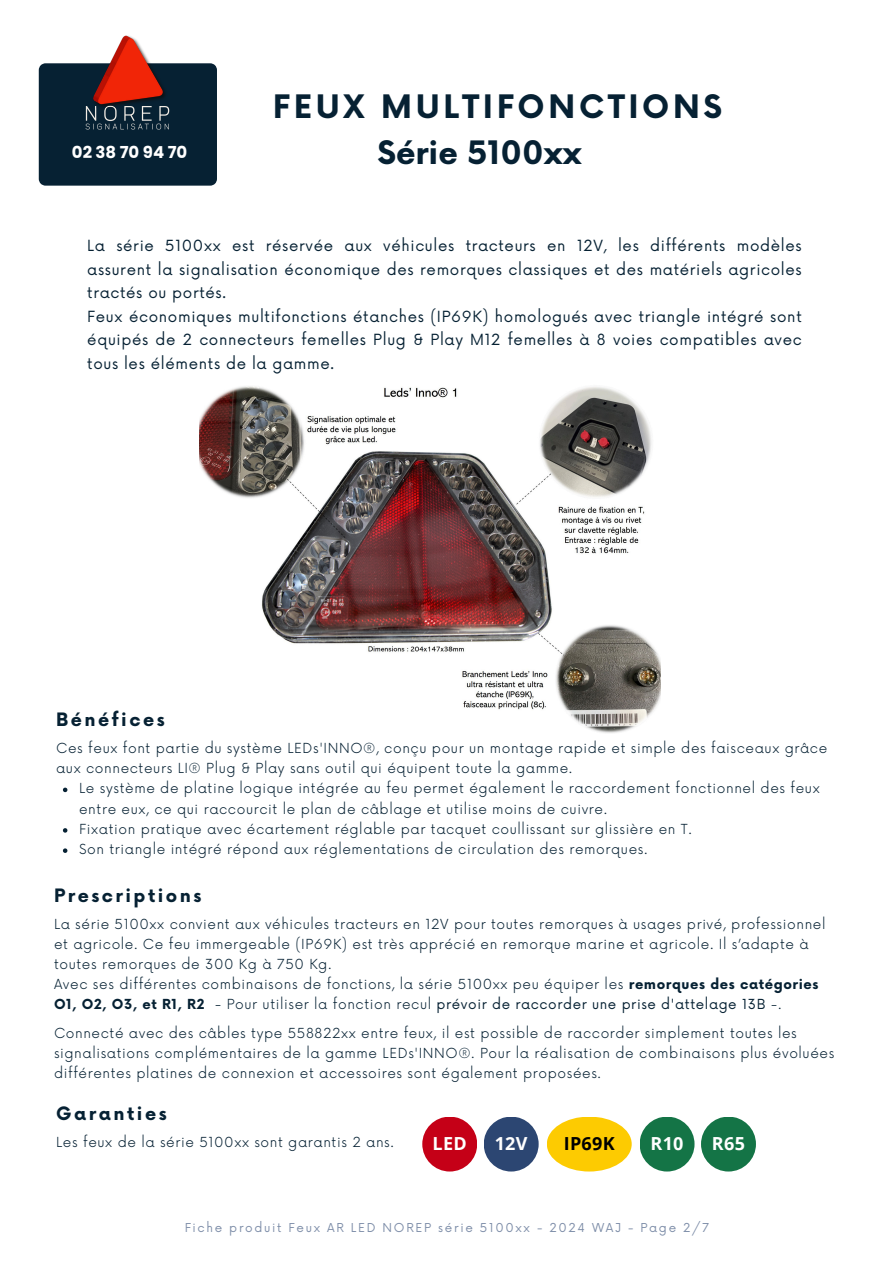
<style>
.page{position:relative;width:894px;height:1264px;background:#fff}
.page>*{position:absolute;margin:0;border:0;box-sizing:border-box;transform-origin:0 0}
.t1{font:700 31.5px "Now";letter-spacing:.115em;color:#062133}
.t2{font:700 31.5px "Now";color:#062133}
.t3{font:700 18px "Now";letter-spacing:.14em;color:#062133}
.t4{font:700 18px "Open Sans";letter-spacing:.015em;color:#fff}
.t5{font:700 18px "Open Sans";letter-spacing:.015em;color:#000}
.t6{font:700 16.5px "Poppins";color:#fff}
.t7{font:15px/23.7px "Now";letter-spacing:.045em;color:#062133}
.t8{font:300 13.5px/20px "Now";letter-spacing:.045em;color:#062133}
.t9{font:12px "Now";letter-spacing:.14em;color:#2c4672}
.s1{font-weight:700}
.s2{font-weight:400}
</style>
<div class="page">
<svg style="left:63px;top:787px;width:4px;height:5px"></svg>
<svg style="left:63px;top:828px;width:4px;height:4px"></svg>
<svg style="left:63px;top:848px;width:4px;height:5px"></svg>
<div style="left:39px;top:63px;width:178px;height:123px;background:#062133"></div>
<img style="left:82px;top:35px;width:91px;height:96px">
<img style="left:199px;top:386px;width:461px;height:347px">
<div style="left:422px;top:1116px;width:55px;height:55px;background:#c50017;border-radius:50%"></div>
<div style="left:483px;top:1116px;width:55px;height:55px;background:#2c4672;border-radius:50%"></div>
<div style="left:546px;top:1116px;width:85px;height:55px;background:#fdcb01;border-radius:50%"></div>
<div style="left:639px;top:1116px;width:55px;height:55px;background:#147446;border-radius:50%"></div>
<div style="left:700px;top:1116px;width:55px;height:55px;background:#147446;border-radius:50%"></div>
<h4 class="t6" style="left:72px;top:141px;width:117px">02 38 70 94 70</h4>
<p class="t1" style="left:273px;top:90px;width:450px">FEUX MULTIFONCTIONS</p>
<p class="t2" style="left:377px;top:136px;width:206px">Série 5100xx</p>
<h2 class="t7" style="left:87px;top:234px;width:715px">La série 5100xx est réservée aux véhicules tracteurs en 12V, les différents modèles assurent la signalisation économique des remorques classiques et des matériels agricoles tractés ou portés.<br>Feux économiques multifonctions étanches (IP69K) homologués avec triangle intégré sont équipés de 2 connecteurs femelles Plug &amp; Play M12 femelles à 8 voies compatibles avec tous les éléments de la gamme.</h2>
<p class="t3" style="left:56px;top:709px;width:110px">Bénéfices</p>
<h5 class="t8" style="left:56px;top:738px;width:772px">Ces feux font partie du système LEDs'INNO®, conçu pour un montage rapide et simple des faisceaux grâce aux connecteurs LI® Plug &amp; Play sans outil qui équipent toute la gamme.</h5>
<h4 class="t8" style="left:79px;top:779px;width:742px">Le système de platine logique intégrée au feu permet également le raccordement fonctionnel des feux entre eux, ce qui raccourcit le plan de câblage et utilise moins de cuivre.</h4>
<p class="t8" style="left:79px;top:819px;width:614px">Fixation pratique avec écartement réglable par tacquet coullissant sur glissière en T.</p>
<h5 class="t8" style="left:79px;top:839px;width:569px">Son triangle intégré répond aux réglementations de circulation des remorques.</h5>
<p class="t3" style="left:54px;top:885px;width:149px">Prescriptions</p>
<p class="t8" style="left:54px;top:914px;width:772px">La série 5100xx convient aux véhicules tracteurs en 12V pour toutes remorques à usages privé, professionnel et agricole. Ce feu immergeable (IP69K) est très apprécié en remorque marine et agricole. Il s’adapte à toutes remorques de 300 Kg à 750 Kg.<br>Avec ses différentes combinaisons de fonctions, la série 5100xx peu équiper les <span class="s1">remorques des catégories O1, O2, O3, et R1, R2</span> - Pour utiliser la fonction recul <span class="s2">prévoir de raccorder une prise d'attelage 13B</span> -.</p>
<h4 class="t8" style="left:54px;top:1023px;width:781px">Connecté avec des câbles type 558822xx entre feux, il est possible de raccorder simplement toutes les signalisations complémentaires de la gamme LEDs'INNO®. Pour la réalisation de combinaisons plus évoluées différentes platines de connexion et accessoires sont également proposées.</h4>
<p class="t3" style="left:56px;top:1104px;width:112px">Garanties</p>
<h1 class="t8" style="left:56px;top:1133px;width:339px">Les feux de la série 5100xx sont garantis 2 ans.</h1>
<h4 class="t4" style="left:432px;top:1131px;width:36px">LED</h4>
<h3 class="t4" style="left:494px;top:1131px;width:34px">12V</h3>
<h3 class="t5" style="left:563px;top:1131px;width:52px">IP69K</h3>
<h3 class="t4" style="left:650px;top:1131px;width:34px">R10</h3>
<h3 class="t4" style="left:711px;top:1131px;width:34px">R65</h3>
<p class="t9" style="left:184px;top:1220px;width:526px">Fiche produit Feux AR LED NOREP série 5100xx - 2024 WAJ - Page 2/7</p>
</div>
